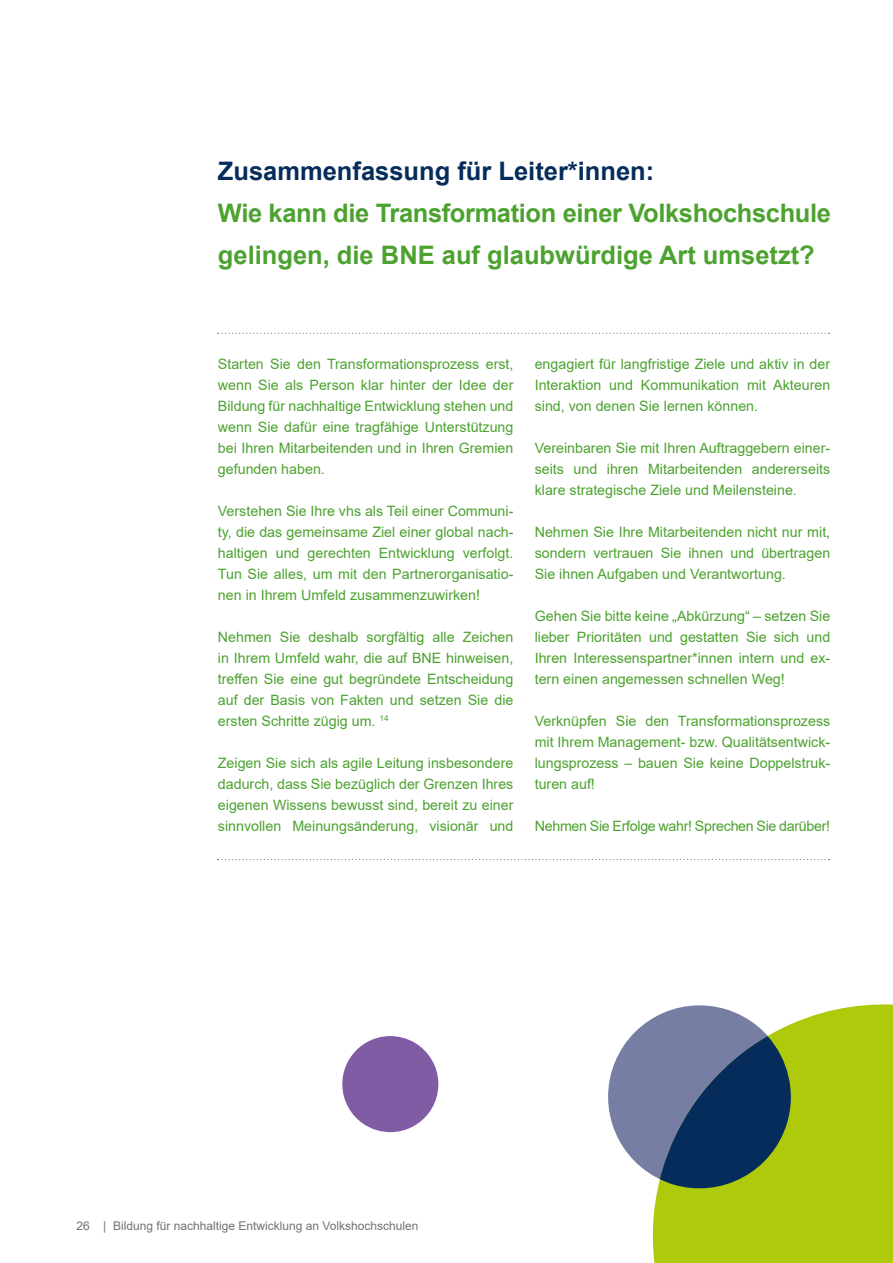
<style>
.page{position:relative;width:893px;height:1263px;background:#fff}
.page>*{position:absolute;margin:0;border:0;box-sizing:border-box;transform-origin:0 0}
.t1{font:700 25.5px/42px "Arial";letter-spacing:-.015em;color:#4ca22f}
.t2{font:700 25.5px "Arial";color:#052c5a}
.t3{font:14.25px/21px "Arial";color:#4ca22f;text-align:justify}
.t4{font:14.25px "Arial";letter-spacing:-.02em;color:#4ca22f}
.t5{font:12px "Arial";color:#727271}
</style>
<div class="page">
<svg style="left:217px;top:859px;width:613px;height:1px"></svg>
<div style="left:652px;top:1004px;width:241px;height:259px;background:#afca0b"></div>
<svg style="left:608px;top:1004px;width:194px;height:195px"></svg>
<svg style="left:342px;top:1036px;width:97px;height:96px"></svg>
<svg style="left:217px;top:333px;width:613px;height:1px"></svg>
<h1 class="t2" style="left:218px;top:153px;width:438px">Zusammenfassung für Leiter*innen:</h1>
<h1 class="t1" style="left:218px;top:192px;width:614px">Wie kann die Transformation einer Volkshochschule gelingen, die BNE auf glaubwürdige Art umsetzt?</h1>
<p class="t3" style="left:218px;top:353px;width:297px">Starten Sie den Transformationsprozess erst, wenn Sie als Person klar hinter der Idee der Bildung für nachhaltige Entwicklung stehen und wenn Sie dafür eine tragfähige Unterstützung bei Ihren Mitarbeitenden und in Ihren Gremien gefunden haben.</p>
<p class="t3" style="left:218px;top:500px;width:297px">Verstehen Sie Ihre vhs als Teil einer Communi&shy;ty, die das gemeinsame Ziel einer global nach&shy;haltigen und gerechten Entwicklung verfolgt.<br>Tun Sie alles, um mit den Partnerorganisatio&shy;nen in Ihrem Umfeld zusammenzuwirken!</p>
<p class="t3" style="left:218px;top:626px;width:297px">Nehmen Sie deshalb sorgfältig alle Zeichen in Ihrem Umfeld wahr, die auf BNE hinweisen, treffen Sie eine gut begründete Entscheidung auf der Basis von Fakten und setzen Sie die ersten Schritte zügig um. <sup>14</sup></p>
<p class="t3" style="left:218px;top:752px;width:297px">Zeigen Sie sich als agile Leitung insbesondere dadurch, dass Sie bezüglich der Grenzen Ihres eigenen Wissens bewusst sind, bereit zu einer sinnvollen Meinungsänderung, visionär und</p>
<p class="t3" style="left:535px;top:353px;width:297px">engagiert für langfristige Ziele und aktiv in der Interaktion und Kommunikation mit Akteuren sind, von denen Sie lernen können.</p>
<p class="t3" style="left:535px;top:437px;width:297px">Vereinbaren Sie mit Ihren Auftraggebern einer&shy;seits und ihren Mitarbeitenden andererseits klare strategische Ziele und Meilensteine.</p>
<p class="t3" style="left:535px;top:521px;width:297px">Nehmen Sie Ihre Mitarbeitenden nicht nur mit, sondern vertrauen Sie ihnen und übertragen Sie ihnen Aufgaben und Verantwortung.</p>
<p class="t3" style="left:535px;top:605px;width:297px">Gehen Sie bitte keine „Abkürzung“ – setzen Sie lieber Prioritäten und gestatten Sie sich und Ihren Interessenspartner*innen intern und ex&shy;tern einen angemessen schnellen Weg!</p>
<p class="t3" style="left:535px;top:710px;width:297px">Verknüpfen Sie den Transformationsprozess mit Ihrem Management- bzw. Qualitätsentwick&shy;lungsprozess – bauen Sie keine Doppelstruk&shy;turen auf!</p>
<p class="t4" style="left:535px;top:816px;width:297px">Nehmen Sie Erfolge wahr! Sprechen Sie darüber!</p>
<p class="t5" style="left:77px;top:1218px;width:344px">26 | Bildung für nachhaltige Entwicklung an Volkshochschulen</p>
</div>
